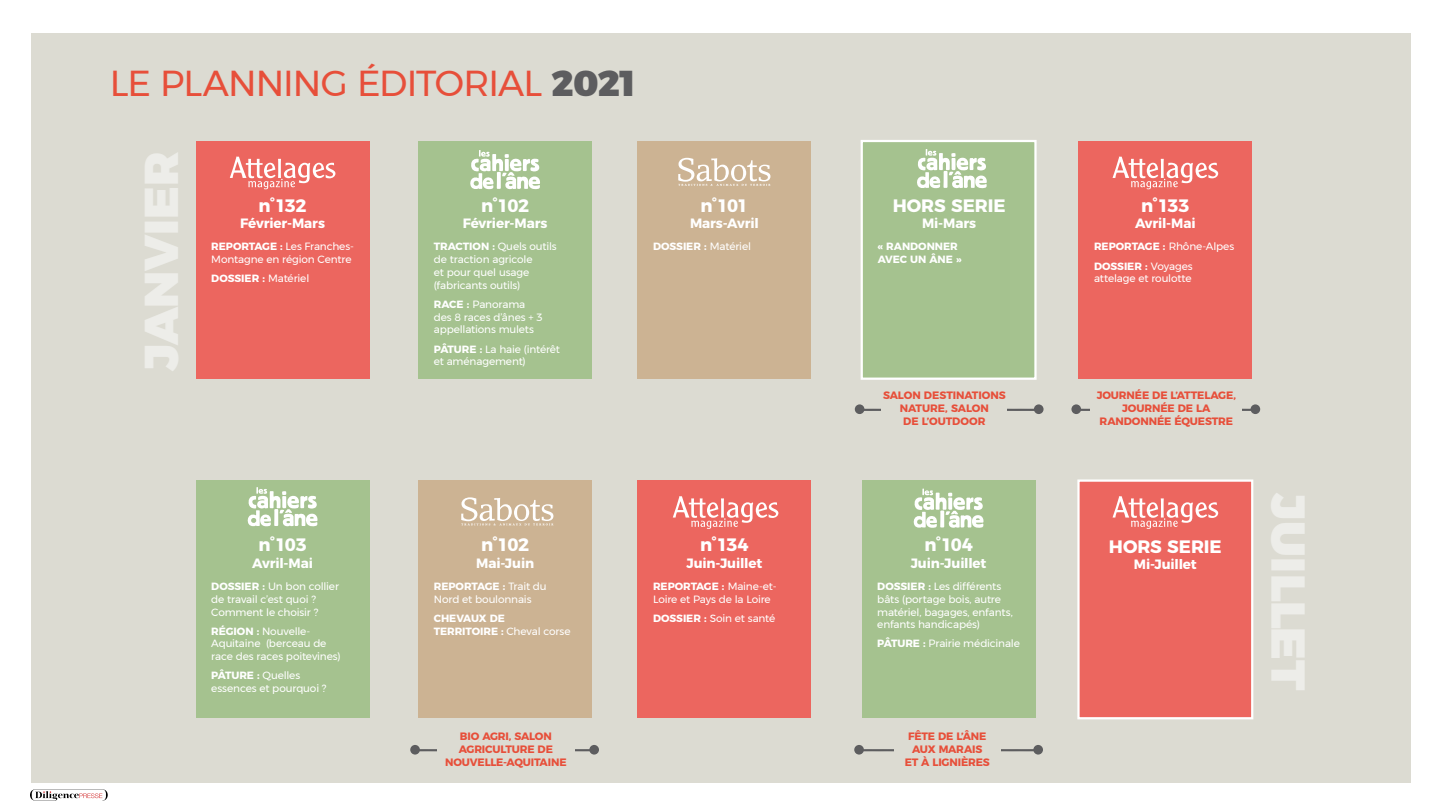
<style>
.page{position:relative;width:1440px;height:810px;background:#fff}
.page>*{position:absolute;margin:0;border:0;box-sizing:border-box;transform-origin:0 0}
.t1{font:900 47.55px "Montserrat";letter-spacing:-.01em;color:#edede9}
.t2{font:36px "Montserrat";letter-spacing:-.025em;color:#e74f3a}
.t3{font:700 18px "Montserrat";letter-spacing:-.005em;color:#fff}
.t4{font:700 13.5px "Montserrat";letter-spacing:-.01em;color:#fff}
.t5{font:700 10.73px/12.9px "Montserrat";letter-spacing:-.01em;color:#e74f3a;text-align:center}
.t6{font:10.5px/12.8px "Montserrat";letter-spacing:-.015em;color:#fff}
.t7{font:700 10.5px/12.8px "Montserrat";letter-spacing:-.005em;color:#fff}
.s1{font-weight:900;color:#5d5d5f}
.s2{font-weight:700}
.s3{font-weight:400}
</style>
<div class="page">
<div style="left:31px;top:33px;width:1380px;height:750px;background:#dcdbd2"></div>
<svg style="left:30px;top:789px;width:78px;height:12px"></svg>
<div style="left:196px;top:141px;width:173px;height:238px;background:#ec665f"></div>
<svg style="left:230px;top:157px;width:105px;height:32px"></svg>
<div style="left:1078px;top:141px;width:174px;height:238px;background:#ec665f"></div>
<svg style="left:1113px;top:157px;width:105px;height:32px"></svg>
<div style="left:1077px;top:479px;width:176px;height:240px;background:#ec665f;border:2px solid #fff"></div>
<svg style="left:1113px;top:496px;width:105px;height:33px"></svg>
<div style="left:638px;top:481px;width:173px;height:237px;background:#ec665f"></div>
<svg style="left:673px;top:496px;width:105px;height:33px"></svg>
<div style="left:418px;top:141px;width:174px;height:238px;background:#a5c28f"></div>
<svg style="left:470px;top:150px;width:70px;height:40px"></svg>
<div style="left:196px;top:481px;width:173px;height:237px;background:#a5c28f"></div>
<svg style="left:248px;top:487px;width:70px;height:40px"></svg>
<div style="left:861px;top:140px;width:176px;height:240px;background:#a5c28f;border:2px solid #fff"></div>
<svg style="left:917px;top:149px;width:70px;height:40px"></svg>
<div style="left:862px;top:481px;width:173px;height:237px;background:#a5c28f"></div>
<svg style="left:914px;top:488px;width:70px;height:40px"></svg>
<div style="left:638px;top:141px;width:173px;height:238px;background:#ccb393"></div>
<svg style="left:678px;top:158px;width:92px;height:28px"></svg>
<div style="left:418px;top:481px;width:174px;height:237px;background:#ccb393"></div>
<svg style="left:461px;top:497px;width:92px;height:28px"></svg>
<svg style="left:864px;top:408px;width:170px;height:3px"></svg>
<svg style="left:1081px;top:408px;width:170px;height:3px"></svg>
<svg style="left:420px;top:749px;width:169px;height:3px"></svg>
<svg style="left:864px;top:749px;width:169px;height:3px"></svg>
<div style="left:882px;top:389px;width:125px;height:43px;background:#dcdbd2"></div>
<div style="left:1091px;top:389px;width:151px;height:43px;background:#dcdbd2"></div>
<div style="left:437px;top:730px;width:137px;height:42px;background:#dcdbd2"></div>
<div style="left:894px;top:730px;width:106px;height:42px;background:#dcdbd2"></div>
<div style="left:855px;top:404px;width:9px;height:10px;background:#5d5d5f;border-radius:50%"></div>
<div style="left:1034px;top:404px;width:10px;height:10px;background:#5d5d5f;border-radius:50%"></div>
<div style="left:1071px;top:404px;width:10px;height:10px;background:#5d5d5f;border-radius:50%"></div>
<div style="left:410px;top:745px;width:10px;height:10px;background:#5d5d5f;border-radius:50%"></div>
<div style="left:854px;top:745px;width:10px;height:10px;background:#5d5d5f;border-radius:50%"></div>
<div style="left:1251px;top:404px;width:9px;height:10px;background:#5d5d5f;border-radius:50%"></div>
<div style="left:589px;top:745px;width:10px;height:10px;background:#5d5d5f;border-radius:50%"></div>
<div style="left:1033px;top:745px;width:10px;height:10px;background:#5d5d5f;border-radius:50%"></div>
<h2 class="t2" style="left:110px;top:55px;width:527px">LE PLANNING ÉDITORIAL <span class="s1">2021</span></h2>
<h1 class="t1" style="left:131px;top:371px;width:220px;rotate:-90deg">JANVIER</h1>
<h3 class="t3" style="left:259px;top:190px;width:50px">n°132</h3>
<p class="t4" style="left:240px;top:212px;width:86px">Février-Mars</p>
<p class="t6" style="left:211px;top:240px;width:144px"><span class="s2">REPORTAGE :</span> Les Franches-<br>Montagne en région Centre</p>
<p class="t7" style="left:211px;top:271px;width:100px">DOSSIER : <span class="s3">Matériel</span></p>
<h3 class="t3" style="left:481px;top:190px;width:50px">n°102</h3>
<p class="t4" style="left:463px;top:212px;width:86px">Février-Mars</p>
<p class="t6" style="left:434px;top:240px;width:124px"><span class="s2">TRACTION :</span> Quels outils de traction agricole<br>et pour quel usage (fabricants outils)</p>
<p class="t6" style="left:434px;top:298px;width:110px"><span class="s2">RACE :</span> Panorama des 8 races d’ânes + 3 appellations mulets</p>
<p class="t6" style="left:434px;top:342px;width:128px"><span class="s2">PÂTURE :</span> La haie (intérêt et aménagement)</p>
<h3 class="t3" style="left:701px;top:190px;width:49px">n°101</h3>
<p class="t4" style="left:690px;top:212px;width:70px">Mars-Avril</p>
<p class="t7" style="left:653px;top:240px;width:100px">DOSSIER : <span class="s3">Matériel</span></p>
<h3 class="t3" style="left:258px;top:530px;width:49px">n°103</h3>
<p class="t4" style="left:252px;top:552px;width:62px">Avril-Mai</p>
<p class="t6" style="left:211px;top:580px;width:129px"><span class="s2">DOSSIER :</span> Un bon collier de travail c’est quoi ?<br>Comment le choisir ?</p>
<p class="t6" style="left:211px;top:625px;width:131px"><span class="s2">RÉGION :</span> Nouvelle-<br>Aquitaine (berceau de race des races poitevines)</p>
<p class="t6" style="left:211px;top:669px;width:117px"><span class="s2">PÂTURE :</span> Quelles essences et pourquoi ?</p>
<h3 class="t3" style="left:481px;top:530px;width:50px">n°102</h3>
<p class="t4" style="left:476px;top:552px;width:59px">Mai-Juin</p>
<p class="t6" style="left:434px;top:580px;width:114px"><span class="s2">REPORTAGE :</span> Trait du<br>Nord et boulonnais</p>
<p class="t7" style="left:434px;top:611px;width:138px">CHEVAUX DE<br>TERRITOIRE : <span class="s3">Cheval corse</span></p>
<h3 class="t3" style="left:700px;top:530px;width:50px">n°134</h3>
<p class="t4" style="left:686px;top:552px;width:77px">Juin-Juillet</p>
<p class="t6" style="left:653px;top:580px;width:125px"><span class="s2">REPORTAGE :</span> Maine-et-<br>Loire et Pays de la Loire</p>
<p class="t6" style="left:653px;top:612px;width:124px"><span class="s2">DOSSIER :</span> Soin et santé</p>
<h3 class="t3" style="left:893px;top:190px;width:114px">HORS SERIE</h3>
<p class="t4" style="left:922px;top:212px;width:56px">Mi-Mars</p>
<p class="t7" style="left:878px;top:240px;width:85px">« RANDONNER<br>AVEC UN ÂNE »</p>
<h3 class="t3" style="left:1141px;top:190px;width:49px">n°133</h3>
<p class="t4" style="left:1135px;top:212px;width:62px">Avril-Mai</p>
<p class="t7" style="left:1094px;top:236px;width:142px;line-height:19.2px">REPORTAGE : <span class="s3">Rhône-Alpes<br></span>DOSSIER : <span class="s3">Voyages</span></p>
<p class="t6" style="left:1094px;top:272px;width:99px">attelage et roulotte</p>
<p class="t5" style="left:883px;top:388px;width:124px">SALON DESTINATIONS<br>NATURE, SALON<br>DE L’OUTDOOR</p>
<p class="t5" style="left:1097px;top:388px;width:141px">JOURNÉE DE L’ATTELAGE,<br>JOURNÉE DE LA<br>RANDONNÉE ÉQUESTRE</p>
<h3 class="t3" style="left:924px;top:530px;width:50px">n°104</h3>
<p class="t4" style="left:911px;top:552px;width:77px">Juin-Juillet</p>
<p class="t6" style="left:877px;top:580px;width:137px"><span class="s2">DOSSIER :</span> Les différents bâts (portage bois, autre matériel, bagages, enfants, enfants handicapés)</p>
<p class="t6" style="left:877px;top:637px;width:144px"><span class="s2">PÂTURE :</span> Prairie médicinale</p>
<h3 class="t3" style="left:1109px;top:532px;width:114px">HORS SERIE</h3>
<p class="t4" style="left:1134px;top:553px;width:64px">Mi-Juillet</p>
<p class="t5" style="left:445px;top:729px;width:123px">BIO AGRI, SALON<br>AGRICULTURE DE<br>NOUVELLE-AQUITAINE</p>
<p class="t5" style="left:905px;top:729px;width:87px">FÊTE DE L’ÂNE<br>AUX MARAIS<br>ET À LIGNIÈRES</p>
<h1 class="t1" style="left:1318px;top:493px;width:198px;rotate:90deg">JUILLET</h1>
</div>
